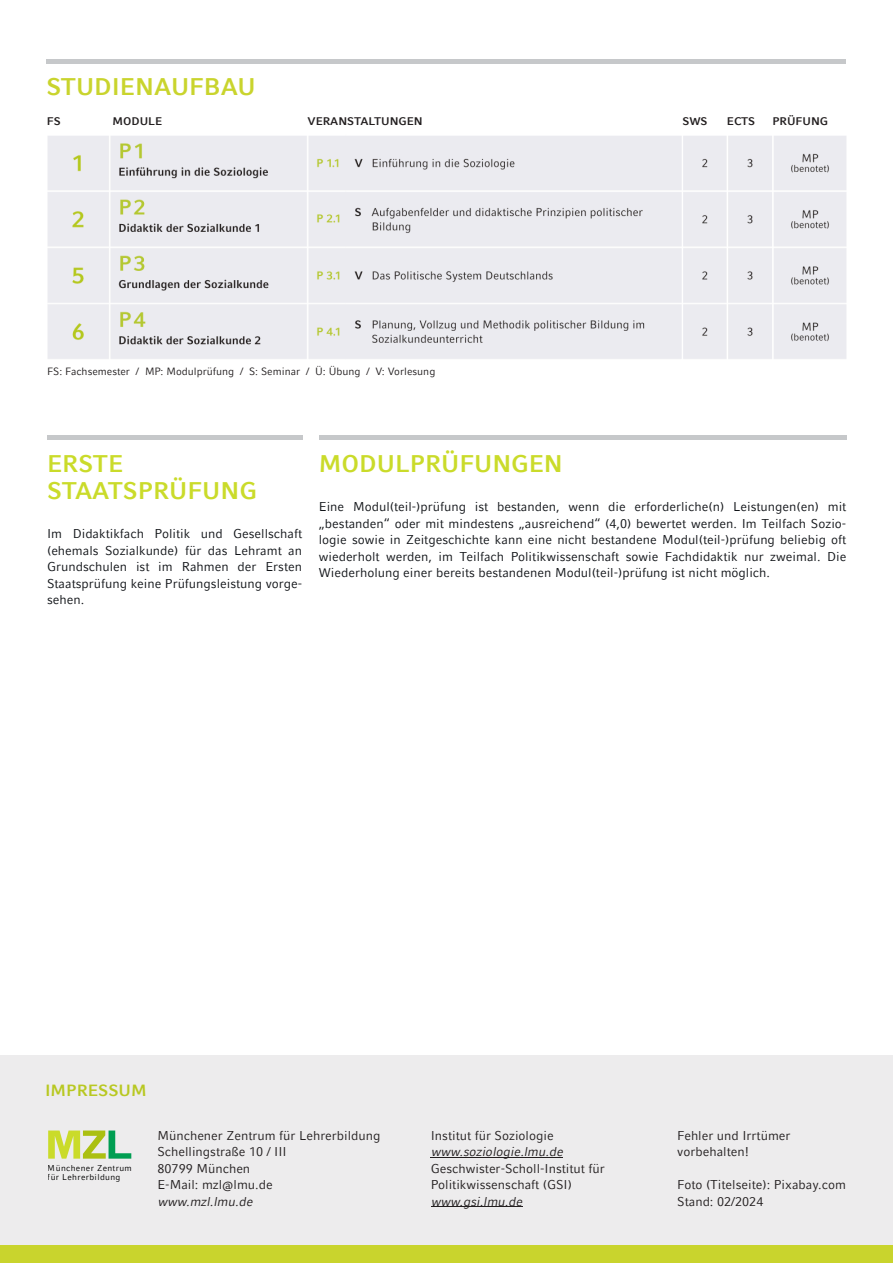
<style>
.page{position:relative;width:893px;height:1263px;background:#fff}
.page>*{position:absolute;margin:0;border:0;box-sizing:border-box;transform-origin:0 0}
.t1{font:700 24px/27px "LMU Compatil Fact";color:#cadb2a}
.t2{font:700 24px "LMU Compatil Fact";color:#c9d42d}
.t3{font:700 16.2px "LMU Compatil Fact";color:#b8c822}
.t4{font:12.75px/16.5px "LMU Compatil Fact";color:#111418;text-align:justify}
.t5{font:12.75px/16.5px "LMU Compatil Fact";color:#231f20}
.t6{font:italic 12.75px "LMU Compatil Fact";color:#231f20}
.t7{font:700 10.95px "LMU Compatil Fact";color:#231f20}
.t8{font:10.5px "LMU Compatil Fact";color:#231f20}
.t9{font:8.4px/9.4px "LMU Compatil Fact";letter-spacing:.04em;color:#000}
</style>
<div class="page">
<div style="left:0;top:1055px;width:893px;height:207px;background:#edeced"></div>
<div style="left:0;top:1245px;width:893px;height:18px;background:#c9d42d"></div>
<svg style="left:48px;top:1130px;width:83px;height:28px"></svg>
<hr style="left:47px;top:60px;width:799px;height:4px;background:#c6c8ca">
<hr style="left:47px;top:436px;width:255px;height:4px;background:#c6c8ca">
<hr style="left:319px;top:436px;width:527px;height:4px;background:#c6c8ca">
<img style="left:48px;top:136px;width:798px;height:223px">
<hr style="left:431px;top:1157px;width:132px;height:1px;background:#231f20">
<hr style="left:431px;top:1206px;width:91px;height:1px;background:#231f20">
<h1 class="t2" style="left:46px;top:77px;width:211px">STUDIENAUFBAU</h1>
<p class="t7" style="left:47px;top:117px;width:15px">FS</p>
<p class="t7" style="left:113px;top:117px;width:51px">MODULE</p>
<p class="t7" style="left:308px;top:117px;width:117px">VERANSTALTUNGEN</p>
<p class="t7" style="left:682px;top:117px;width:27px">SWS</p>
<p class="t7" style="left:727px;top:117px;width:30px">ECTS</p>
<p class="t7" style="left:772px;top:117px;width:57px">PRÜFUNG</p>
<p class="t8" style="left:47px;top:367px;width:390px">FS: Fachsemester / MP: Modulprüfung / S: Seminar / Ü: Übung / V: Vorlesung</p>
<h1 class="t1" style="left:47px;top:452px;width:211px">ERSTE<br>STAATSPRÜFUNG</h1>
<p class="t4" style="left:47px;top:527px;width:257px">Im Didaktikfach Politik und Gesellschaft (ehemals Sozialkunde) für das Lehramt an Grundschulen ist im Rahmen der Ersten Staatsprüfung keine Prüfungsleistung vorge&shy;sehen.</p>
<h1 class="t1" style="left:319px;top:452px;width:246px">MODULPRÜFUNGEN</h1>
<p class="t4" style="left:319px;top:500px;width:529px">Eine Modul(teil-)prüfung ist bestanden, wenn die erforderliche(n) Leistungen(en) mit „bestanden“ oder mit mindestens „ausreichend“ (4,0) bewertet werden. Im Teilfach Sozio&shy;logie sowie in Zeitgeschichte kann eine nicht bestandene Modul(teil-)prüfung beliebig oft wiederholt werden, im Teilfach Politikwissenschaft sowie Fachdidaktik nur zweimal. Die Wiederholung einer bereits bestandenen Modul(teil-)prüfung ist nicht möglich.</p>
<p class="t3" style="left:45px;top:1084px;width:103px">IMPRESSUM</p>
<p class="t9" style="left:48px;top:1164px;width:86px">Münchener Zentrum für Lehrerbildung</p>
<p class="t5" style="left:157px;top:1128px;width:225px">Münchener Zentrum für Lehrerbildung<br>Schellingstraße 10 / III<br>80799 München<br>E-Mail: mzl@lmu.de</p>
<p class="t6" style="left:157px;top:1196px;width:97px">www.mzl.lmu.de</p>
<p class="t5" style="left:431px;top:1128px;width:124px">Institut für Soziologie</p>
<p class="t6" style="left:431px;top:1147px;width:134px">www.soziologie.lmu.de</p>
<p class="t5" style="left:431px;top:1161px;width:176px">Geschwister-Scholl-Institut für<br>Politikwissenschaft (GSI)</p>
<p class="t6" style="left:431px;top:1196px;width:93px">www.gsi.lmu.de</p>
<p class="t5" style="left:677px;top:1128px;width:115px">Fehler und Irrtümer vorbehalten!</p>
<p class="t5" style="left:677px;top:1177px;width:170px">Foto (Titelseite): Pixabay.com<br>Stand: 02/2024</p>
</div>
